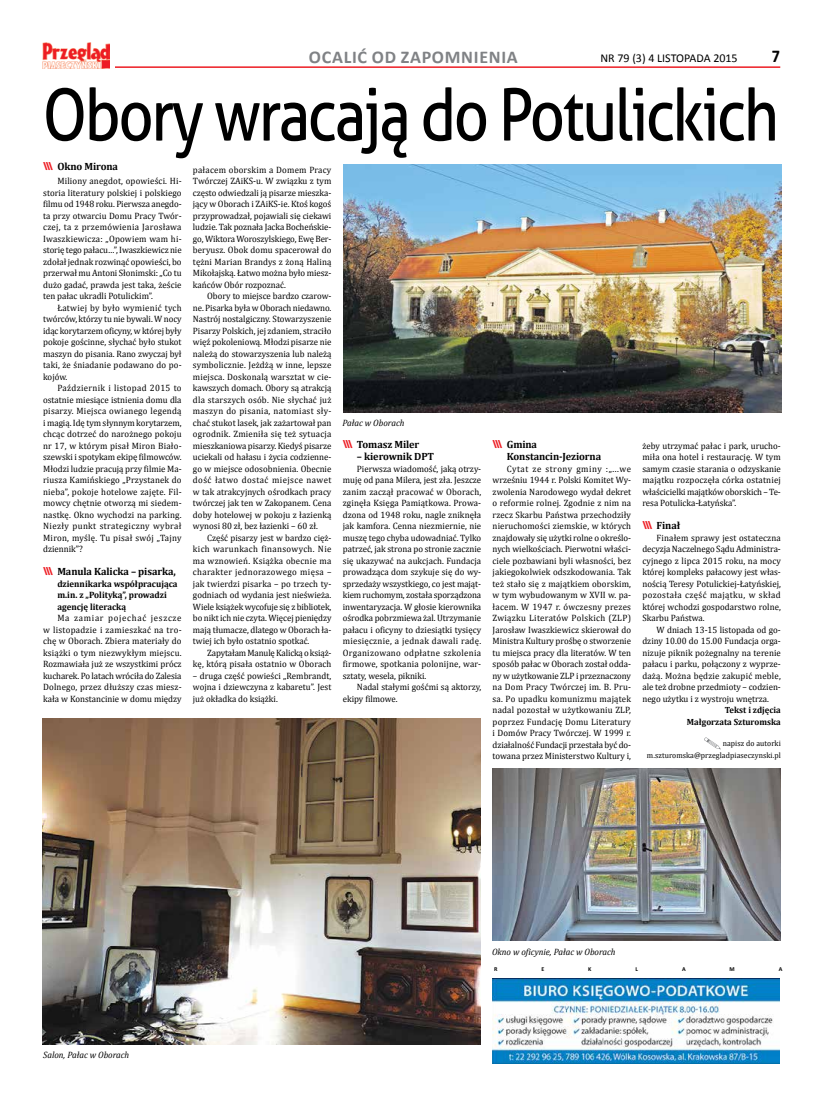
<style>
.page{position:relative;width:820px;height:1106px;background:#fff}
.page>*{position:absolute;margin:0;border:0;box-sizing:border-box;transform-origin:0 0}
.t1{font:72px "Aller";letter-spacing:-.04em;color:#000;scale:.85 1}
.t2{font:700 18px "Calibri";letter-spacing:.04em;color:#808285}
.t3{font:700 18px "Calibri";color:#000;scale:.9 1}
.t4{font:12px "Calibri";color:#000}
.t5{font:700 10.5px/11.5px "Cambria";letter-spacing:-.01em;color:#000}
.t6{font:9.2px/11.5px "Cambria";color:#000;text-align:justify;scale:.96 1}
.t7{font:700 9.2px/11.5px "Cambria";color:#000;scale:.96 1}
.t8{font:italic 9.2px "Cambria";color:#000;scale:.96 1}
.t9{font:700 9px/11.5px "Cambria";color:#000;text-align:right;scale:.96 1}
.t10{font:8px/11.5px "Cambria";letter-spacing:.01em;color:#000;text-align:right;scale:.96 1}
.t11{font:700 6px "Calibri";color:#000}
.s1{font-family:"Aller";font-size:11px;color:#ed1d24}
</style>
<div class="page">
<hr style="left:43px;top:66px;width:737px;height:2px;background:#ed1d24">
<div style="left:43px;top:42px;width:71px;height:26px;background:#fff"></div>
<img style="left:43px;top:42px;width:67px;height:26px">
<img style="left:492px;top:978px;width:287px;height:85px">
<svg style="left:704px;top:737px;width:16px;height:12px"></svg>
<img style="left:343px;top:164px;width:437px;height:248px">
<img style="left:43px;top:718px;width:437px;height:326px">
<img style="left:492px;top:768px;width:288px;height:172px">
<h2 class="t2" style="left:309px;top:45px;width:210px">OCALIĆ OD ZAPOMNIENIA</h2>
<h3 class="t4" style="left:600px;top:51px;width:139px">NR 79 (3) 4 LISTOPADA 2015</h3>
<h2 class="t3" style="left:771px;top:45px;width:11px">7</h2>
<h1 class="t1" style="left:43px;top:71px;width:867px">Obory wracają do Potulickich</h1>
<p class="t5" style="left:43px;top:161px;width:76px"><span class="s1">\\\</span> Okno Mirona</p>
<p class="t6" style="left:43px;top:175px;width:146px;text-indent:14px">Miliony anegdot, opowieści. Hi&shy;storia literatury polskiej i polskiego filmu od 1948 roku. Pierwsza anegdo&shy;ta przy otwarciu Domu Pracy Twór&shy;czej, ta z przemówienia Jarosława Iwaszkiewicza: „Opowiem wam hi&shy;storię tego pałacu…”, Iwaszkiewicz nie zdołał jednak rozwinąć opowieści, bo przerwał mu Antoni Słonimski: „Co tu dużo gadać, prawda jest taka, żeście ten pałac ukradli Potulickim”.</p>
<p class="t6" style="left:43px;top:302px;width:146px;text-indent:14px">Łatwiej by było wymienić tych twórców, którzy tu nie bywali. W nocy idąc korytarzem oficyny, w której były pokoje gościnne, słychać było stukot maszyn do pisania. Rano zwyczaj był taki, że śniadanie podawano do po&shy;kojów.</p>
<p class="t6" style="left:43px;top:382px;width:146px;text-indent:14px">Październik i listopad 2015 to ostatnie miesiące istnienia domu dla pisarzy. Miejsca owianego legendą i magią. Idę tym słynnym korytarzem, chcąc dotrzeć do narożnego pokoju nr 17, w którym pisał Miron Biało&shy;szewski i spotykam ekipę filmowców.<br>Młodzi ludzie pracują przy filmie Ma&shy;riusza Kamińskiego „Przystanek do nieba”, pokoje hotelowe zajęte. Fil&shy;mowcy chętnie otworzą mi siedem&shy;nastkę. Okno wychodzi na parking.<br>Niezły punkt strategiczny wybrał Miron, myślę. Tu pisał swój „Tajny dziennik”?</p>
<p class="t5" style="left:43px;top:565px;width:134px"><span class="s1">\\\</span> Manula Kalicka – pisarka,</p>
<p class="t7" style="left:57px;top:577px;width:127px">dziennikarka współpracująca m.in. z „Polityką”, prowadzi agencję literacką</p>
<p class="t6" style="left:43px;top:612px;width:146px;text-indent:14px">Ma zamiar pojechać jeszcze w listopadzie i zamieszkać na tro&shy;chę w Oborach. Zbiera materiały do książki o tym niezwykłym miejscu.<br>Rozmawiała już ze wszystkimi prócz kucharek. Po latach wróciła do Zalesia Dolnego, przez dłuższy czas miesz&shy;kała w Konstancinie w domu między</p>
<p class="t6" style="left:193px;top:164px;width:146px">pałacem oborskim a Domem Pracy Twórczej ZAiKS-u. W związku z tym często odwiedzali ją pisarze mieszka&shy;jący w Oborach i ZAiKS-ie. Ktoś kogoś przyprowadzał, pojawiali się ciekawi ludzie. Tak poznała Jacka Bocheńskie&shy;go, Wiktora Woroszylskiego, Ewę Ber&shy;beryusz. Obok domu spacerował do tężni Marian Brandys z żoną Haliną Mikołajską. Łatwo można było miesz&shy;kańców Obór rozpoznać.</p>
<p class="t6" style="left:193px;top:290px;width:146px;text-indent:14px">Obory to miejsce bardzo czarow&shy;ne. Pisarka była w Oborach niedawno.<br>Nastrój nostalgiczny. Stowarzyszenie Pisarzy Polskich, jej zdaniem, straciło więź pokoleniową. Młodzi pisarze nie należą do stowarzyszenia lub należą symbolicznie. Jeżdżą w inne, lepsze miejsca. Doskonalą warsztat w cie&shy;kawszych domach. Obory są atrakcją dla starszych osób. Nie słychać już maszyn do pisania, natomiast sły&shy;chać stukot lasek, jak zażartował pan ogrodnik. Zmieniła się też sytuacja mieszkaniowa pisarzy. Kiedyś pisarze uciekali od hałasu i życia codzienne&shy;go w miejsce odosobnienia. Obecnie dość łatwo dostać miejsce nawet w tak atrakcyjnych ośrodkach pracy twórczej jak ten w Zakopanem. Cena doby hotelowej w pokoju z łazienką wynosi 80 zł, bez łazienki – 60 zł.</p>
<p class="t6" style="left:193px;top:532px;width:146px;text-indent:14px">Część pisarzy jest w bardzo cięż&shy;kich warunkach finansowych. Nie ma wznowień. Książka obecnie ma charakter jednorazowego mięsa – jak twierdzi pisarka – po trzech ty&shy;godniach od wydania jest nieświeża.<br>Wiele książek wycofuje się z bibliotek, bo nikt ich nie czyta. Więcej pieniędzy mają tłumacze, dlatego w Oborach ła&shy;twiej ich było ostatnio spotkać.</p>
<p class="t6" style="left:193px;top:647px;width:146px;text-align:right">Zapytałam Manulę Kalicką o książ-<br>kę, którą pisała ostatnio w Oborach</p>
<p class="t6" style="left:193px;top:670px;width:146px">– druga część powieści „Rembrandt, wojna i dziewczyna z kabaretu”. Jest już okładka do książki.</p>
<p class="t8" style="left:342px;top:416px;width:66px">Pałac w Oborach</p>
<p class="t5" style="left:342px;top:438px;width:78px"><span class="s1">\\\</span> Tomasz Miler</p>
<p class="t5" style="left:357px;top:450px;width:79px">– kierownik DPT</p>
<p class="t6" style="left:342px;top:463px;width:146px;text-indent:14px">Pierwsza wiadomość, jaką otrzy&shy;muję od pana Milera, jest zła. Jeszcze zanim zaczął pracować w Oborach, zginęła Księga Pamiątkowa. Prowa&shy;dzona od 1948 roku, nagle zniknęła jak kamfora. Cenna niezmiernie, nie muszę tego chyba udowadniać. Tylko patrzeć, jak strona po stronie zacznie się ukazywać na aukcjach. Fundacja prowadząca dom szykuje się do wy&shy;sprzedaży wszystkiego, co jest mająt&shy;kiem ruchomym, została sporządzona inwentaryzacja. W głosie kierownika ośrodka pobrzmiewa żal. Utrzymanie pałacu i oficyny to dziesiątki tysięcy miesięcznie, a jednak dawali radę.<br>Organizowano odpłatne szkolenia firmowe, spotkania polonijne, war&shy;sztaty, wesela, pikniki.</p>
<p class="t6" style="left:342px;top:681px;width:146px;text-indent:14px">Nadal stałymi gośćmi są aktorzy, ekipy filmowe.</p>
<p class="t5" style="left:506px;top:438px;width:96px;text-indent:-14px"><span class="s1">\\\</span> Gmina<br>Konstancin-Jeziorna</p>
<p class="t6" style="left:492px;top:463px;width:146px;text-indent:14px">Cytat ze strony gminy :„...we wrześniu 1944 r. Polski Komitet Wy&shy;zwolenia Narodowego wydał dekret o reformie rolnej. Zgodnie z nim na rzecz Skarbu Państwa przechodziły nieruchomości ziemskie, w których znajdowały się użytki rolne o określo&shy;nych wielkościach. Pierwotni właści&shy;ciele pozbawiani byli własności, bez jakiegokolwiek odszkodowania. Tak też stało się z majątkiem oborskim, w tym wybudowanym w XVII w. pa&shy;łacem. W 1947 r. ówczesny prezes Związku Literatów Polskich (ZLP)<br>Jarosław Iwaszkiewicz skierował do Ministra Kultury prośbę o stworzenie tu miejsca pracy dla literatów. W ten sposób pałac w Oborach został odda&shy;ny w użytkowanie ZLP i przeznaczony na Dom Pracy Twórczej im. B. Pru&shy;sa. Po upadku komunizmu majątek nadal pozostał w użytkowaniu ZLP, poprzez Fundację Domu Literatury i Domów Pracy Twórczej. W 1999 r. działalność Fundacji przestała być do&shy;towana przez Ministerstwo Kultury i,</p>
<p class="t6" style="left:642px;top:440px;width:146px">żeby utrzymać pałac i park, urucho&shy;miła ona hotel i restaurację. W tym samym czasie starania o odzyskanie majątku rozpoczęła córka ostatniej właścicielki majątków oborskich – Te&shy;resa Potulicka-Łatyńska”.</p>
<p class="t5" style="left:642px;top:519px;width:39px"><span class="s1">\\\</span> Finał</p>
<p class="t6" style="left:642px;top:532px;width:146px;text-indent:14px">Finałem sprawy jest ostateczna decyzja Naczelnego Sądu Administra&shy;cyjnego z lipca 2015 roku, na mocy której kompleks pałacowy jest włas&shy;nością Teresy Potulickiej-Łatyńskiej, pozostała część majątku, w skład której wchodzi gospodarstwo rolne, Skarbu Państwa.</p>
<p class="t6" style="left:642px;top:624px;width:146px;text-indent:14px">W dniach 13-15 listopada od go&shy;dziny 10.00 do 15.00 Fundacja orga&shy;nizuje piknik pożegnalny na terenie pałacu i parku, połączony z wyprze&shy;dażą. Można będzie zakupić meble, ale też drobne przedmioty – codzien&shy;nego użytku i z wystroju wnętrza.</p>
<p class="t9" style="left:686px;top:704px;width:99px">Tekst i zdjęcia<br>Małgorzata Szturomska</p>
<p class="t10" style="left:646px;top:738px;width:141px">napisz do autorki m.szturomska@przegladpiaseczynski.pl</p>
<p class="t8" style="left:43px;top:1048px;width:91px">Salon, Pałac w Oborach</p>
<p class="t8" style="left:492px;top:945px;width:130px">Okno w oficynie, Pałac w Oborach</p>
<p class="t11" style="left:494px;top:965px;width:5px">R</p>
<p class="t11" style="left:541px;top:965px;width:4px">E</p>
<p class="t11" style="left:588px;top:965px;width:5px">K</p>
<p class="t11" style="left:635px;top:965px;width:4px">L</p>
<p class="t11" style="left:681px;top:965px;width:5px">A</p>
<p class="t11" style="left:729px;top:965px;width:7px">M</p>
<p class="t11" style="left:778px;top:965px;width:5px">A</p>
</div>
